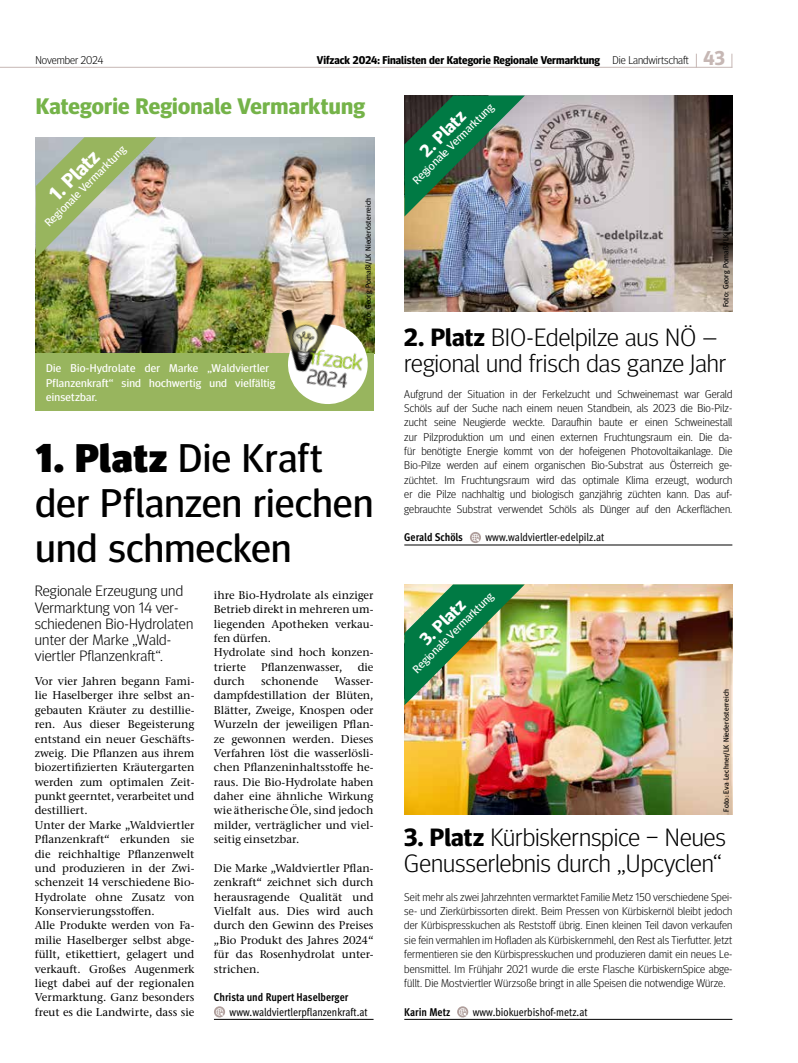
<style>
.page{position:relative;width:798px;height:1063px;background:#fff}
.page>*{position:absolute;margin:0;border:0;box-sizing:border-box;transform-origin:0 0}
.t1{font:40px/45px "Meta Head OT";letter-spacing:.01em;color:#000;scale:1.05 1}
.t2{font:300 25px/26.2px "Meta Head OT";color:#000;scale:1.05 1}
.t3{font:700 22.5px "Meta Head OT";letter-spacing:.01em;color:#75b349;scale:1.05 1}
.t4{font:700 20px "Meta Head OT";color:#fff;scale:1.05 1}
.t5{font:700 17.5px "Meta Head OT";color:#fff;scale:1.05 1}
.t6{font:300 15px/16.2px "Meta Head OT";letter-spacing:.01em;color:#000;scale:1.05 1}
.t7{font:500 11.25px/14.4px "Stone Serif ITC Pro";color:#000}
.t8{font:300 11.25px/14.4px "Meta Head OT";letter-spacing:.01em;color:#000;text-align:justify}
.t9{font:11.25px/14.4px "Meta Head OT";letter-spacing:.02em;color:#fff;scale:1.05 1}
.t10{font:condensed 11.25px "Meta OT";color:#000}
.t11{font:700 11.25px "Meta Head OT";color:#000}
.t12{font:700 condensed 11.25px "Meta OT";letter-spacing:-.005em;color:#000}
.t13{font:7.5px "Meta Head OT";letter-spacing:.03em;color:#000;scale:1.05 1}
.s1{font-weight:300}
.s2{font-size:20px;color:#c6b7b4}
.s3{font-weight:900}
.s4{font-weight:700}
</style>
<div class="page">
<hr style="left:0;top:67px;width:732px;height:1px;background:#c6b7b4">
<svg style="left:731px;top:54px;width:1px;height:13px"></svg>
<svg style="left:695px;top:54px;width:1px;height:14px"></svg>
<img style="left:36px;top:138px;width:338px;height:215px">
<img style="left:404px;top:96px;width:328px;height:215px">
<img style="left:404px;top:584px;width:328px;height:230px">
<hr style="left:404px;top:545px;width:328px;height:1px;background:#000">
<svg style="left:469px;top:532px;width:12px;height:11px"></svg>
<svg style="left:471px;top:533px;width:8px;height:9px"></svg>
<hr style="left:404px;top:1019px;width:328px;height:1px;background:#000">
<svg style="left:457px;top:1006px;width:11px;height:11px"></svg>
<svg style="left:458px;top:1008px;width:8px;height:8px"></svg>
<hr style="left:214px;top:1019px;width:159px;height:1px;background:#000">
<svg style="left:214px;top:1006px;width:11px;height:11px"></svg>
<svg style="left:215px;top:1008px;width:8px;height:8px"></svg>
<svg style="left:36px;top:137px;width:120px;height:121px"></svg>
<img style="left:404px;top:96px;width:120px;height:121px">
<img style="left:404px;top:584px;width:120px;height:121px">
<div style="left:36px;top:353px;width:338px;height:58px;background:#98b55e"></div>
<img style="left:258px;top:305px;width:117px;height:99px">
<p class="t8" style="left:35px;top:53px;width:69px">November 2024</p>
<p class="t11" style="left:317px;top:54px;width:409px">Vifzack 2024: Finalisten der Kategorie Regionale Vermarktung <span class="s1">Die Landwirtschaft</span> <span class="s2">43</span></p>
<h3 class="t3" style="left:36px;top:92px;width:315px">Kategorie Regionale Vermarktung</h3>
<p class="t9" style="left:42px;top:220px;width:105px;rotate:-45deg">Regionale Vermarktung</p>
<h3 class="t4" style="left:44px;top:189px;width:60px;rotate:-45deg">1. Platz</h3>
<p class="t9" style="left:46px;top:361px;width:219px">Die Bio-Hydrolate der Marke „Waldviertler<br>Pflanzenkraft“ sind hochwertig und vielfältig einsetzbar.</p>
<p class="t13" style="left:363px;top:327px;width:125px;rotate:-90deg">Foto: Georg Pomaßl/LK Niederösterreich</p>
<h1 class="t1" style="left:35px;top:436px;width:323px"><span class="s3">1. Platz</span> Die Kraft der Pflanzen riechen und schmecken</h1>
<h3 class="t6" style="left:35px;top:583px;width:152px">Regionale Erzeugung und<br>Vermarktung von 14 ver&shy;schiedenen Bio-Hydrolaten unter der Marke „Wald&shy;viertler Pflanzenkraft“.</h3>
<p class="t7" style="left:35px;top:674px;width:161px">Vor vier Jahren begann Fami&shy;lie Haselberger ihre selbst an&shy;gebauten Kräuter zu destillie&shy;ren. Aus dieser Begeisterung entstand ein neuer Geschäfts&shy;zweig. Die Pflanzen aus ihrem biozertifizierten Kräutergarten werden zum optimalen Zeit&shy;punkt geerntet, verarbeitet und destilliert.<br>Unter der Marke „Waldviertler<br>Pflanzenkraft“ erkunden sie die reichhaltige Pflanzenwelt und produzieren in der Zwi&shy;schenzeit 14 verschiedene Bio-<br>Hydrolate ohne Zusatz von<br>Konservierungsstoffen.<br>Alle Produkte werden von Fa&shy;milie Haselberger selbst abge&shy;füllt, etikettiert, gelagert und verkauft. Großes Augenmerk liegt dabei auf der regionalen<br>Vermarktung. Ganz besonders freut es die Landwirte, dass sie</p>
<p class="t7" style="left:214px;top:588px;width:161px">ihre Bio-Hydrolate als einziger<br>Betrieb direkt in mehreren um&shy;liegenden Apotheken verkau&shy;fen dürfen.<br>Hydrolate sind hoch konzen&shy;trierte</p>
<p class="t7" style="left:261px;top:660px;width:83px">Pflanzenwasser,</p>
<p class="t7" style="left:357px;top:660px;width:17px">die</p>
<p class="t7" style="left:214px;top:674px;width:32px">durch</p>
<p class="t7" style="left:261px;top:674px;width:58px">schonende</p>
<p class="t7" style="left:214px;top:674px;width:161px;text-align:justify;text-indent:120px">Wasser&shy;dampfdestillation der Blüten, Blätter, Zweige, Knospen oder Wurzeln der jeweiligen Pflan&shy;ze gewonnen werden. Dieses Verfahren löst die wasserlösli&shy;chen Pflanzeninhaltsstoffe he&shy;raus. Die Bio-Hydrolate haben daher eine ähnliche Wirkung wie ätherische Öle, sind jedoch milder, verträglicher und viel&shy;seitig einsetzbar.</p>
<p class="t7" style="left:214px;top:861px;width:161px;text-align:justify">Die Marke „Waldviertler Pflan&shy;zenkraft“ zeichnet sich durch herausragende Qualität und Vielfalt aus. Dies wird auch durch den Gewinn des Preises „Bio Produkt des Jahres 2024“ für das Rosenhydrolat unter&shy;strichen.</p>
<p class="t12" style="left:214px;top:990px;width:136px">Christa und Rupert Haselberger</p>
<p class="t10" style="left:229px;top:1005px;width:140px">www.waldviertlerpflanzenkraft.at</p>
<p class="t9" style="left:409px;top:177px;width:105px;rotate:-45deg">Regionale Vermarktung</p>
<h3 class="t5" style="left:415px;top:146px;width:55px;rotate:-45deg">2. Platz</h3>
<p class="t13" style="left:721px;top:307px;width:125px;rotate:-90deg">Foto: Georg Pomaßl/LK Niederösterreich</p>
<h2 class="t2" style="left:404px;top:323px;width:308px"><span class="s4">2. Platz</span> BIO-Edelpilze aus NÖ – regional und frisch das ganze Jahr</h2>
<p class="t8" style="left:404px;top:386px;width:329px">Aufgrund der Situation in der Ferkelzucht und Schweinemast war Gerald Schöls auf der Suche nach einem neuen Standbein, als 2023 die Bio-Pilz&shy;zucht seine Neugierde weckte. Daraufhin baute er einen Schweinestall zur Pilzproduktion um und einen externen Fruchtungsraum ein. Die da&shy;für benötigte Energie kommt von der hofeigenen Photovoltaikanlage. Die Bio-Pilze werden auf einem organischen Bio-Substrat aus Österreich ge&shy;züchtet. Im Fruchtungsraum wird das optimale Klima erzeugt, wodurch er die Pilze nachhaltig und biologisch ganzjährig züchten kann. Das auf&shy;gebrauchte Substrat verwendet Schöls als Dünger auf den Ackerflächen.</p>
<p class="t12" style="left:404px;top:530px;width:60px">Gerald Schöls</p>
<p class="t10" style="left:485px;top:530px;width:120px">www.waldviertler-edelpilz.at</p>
<p class="t9" style="left:409px;top:666px;width:105px;rotate:-45deg">Regionale Vermarktung</p>
<h3 class="t5" style="left:415px;top:635px;width:55px;rotate:-45deg">3. Platz</h3>
<p class="t13" style="left:721px;top:812px;width:118px;rotate:-90deg">Foto: Eva Lechner/LK Niederösterreich</p>
<h2 class="t2" style="left:404px;top:823px;width:308px"><span class="s4">3. Platz</span> Kürbiskernspice − Neues<br>Genusserlebnis durch „Upcyclen“</h2>
<p class="t8" style="left:404px;top:889px;width:329px">Seit mehr als zwei Jahrzehnten vermarktet Familie Metz 150 verschiedene Spei&shy;se- und Zierkürbissorten direkt. Beim Pressen von Kürbiskernöl bleibt jedoch der Kürbispresskuchen als Reststoff übrig. Einen kleinen Teil davon verkaufen sie fein vermahlen im Hofladen als Kürbiskernmehl, den Rest als Tierfutter. Jetzt fermentieren sie den Kürbispresskuchen und produzieren damit ein neues Le&shy;bensmittel. Im Frühjahr 2021 wurde die erste Flasche KürbiskernSpice abge&shy;füllt. Die Mostviertler Würzsoße bringt in alle Speisen die notwendige Würze.</p>
<p class="t12" style="left:404px;top:1005px;width:47px">Karin Metz</p>
<p class="t10" style="left:472px;top:1005px;width:116px">www.biokuerbishof-metz.at</p>
</div>
